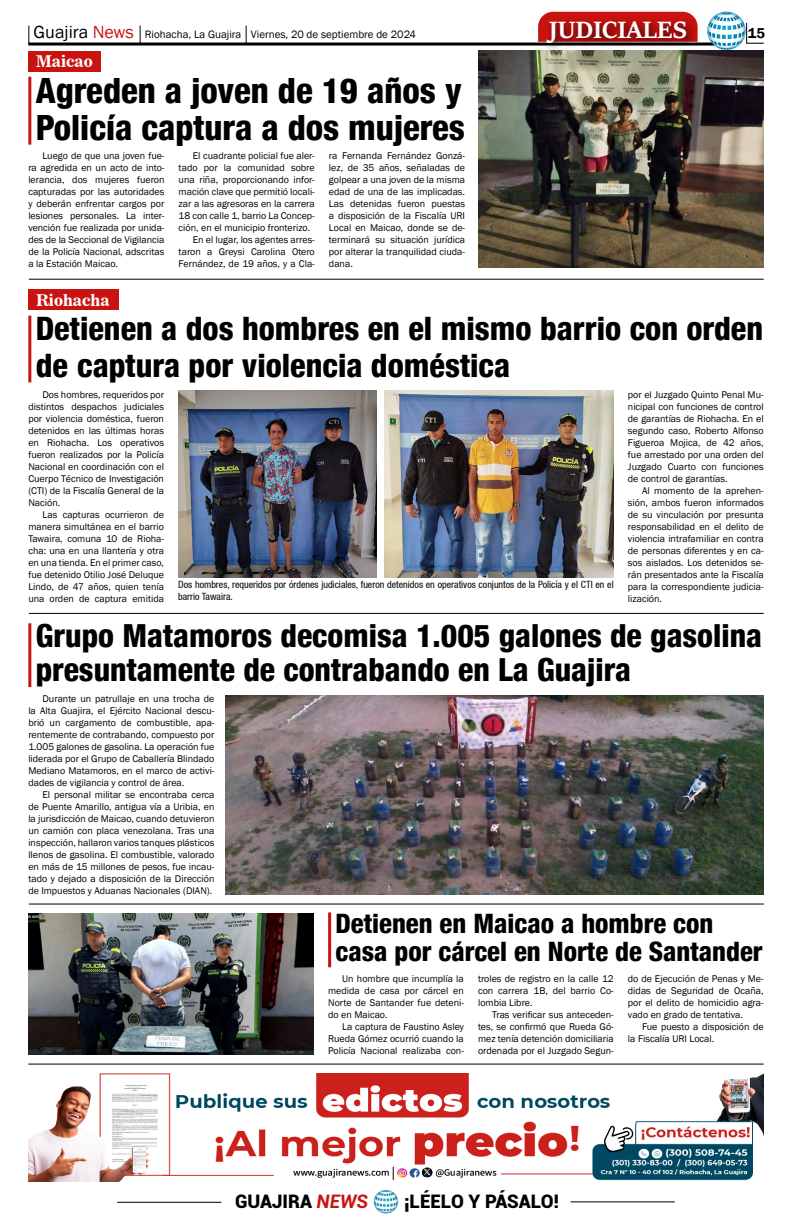
<style>
.page{position:relative;width:792px;height:1224px;background:#fff}
.page>*{position:absolute;margin:0;border:0;box-sizing:border-box;transform-origin:0 0}
.t1{font:800 condensed 34.8px/36.9px "Helvetica 87";color:#000}
.t2{font:800 condensed 32.3px/37.3px "Helvetica 87";color:#000}
.t3{font:800 condensed 31.8px/33.7px "Helvetica 87";color:#000}
.t4{font:800 condensed 26.7px/28.4px "Helvetica 87";color:#000}
.t5{font:700 26px "Sitka Heading";color:#fff}
.t6{font:900 18.7px "Roboto";color:#000}
.t7{font:16px "News 706 BT Bold C";color:#fff}
.t8{font:600 14.7px "Franklin Gothic";color:#000}
.t9{font:11px "Franklin Gothic";color:#000}
.t10{font:10px/12px "Franklin Gothic";color:#000;text-align:justify}
.t11{font:condensed 10px/12px "Helvetica 57";color:#000}
.s1{font-size:18px}
.s2{font-size:18px;color:#c91311}
.s3{font-weight:700;font-style:italic;color:#c91311}
</style>
<div class="page">
<hr style="left:28px;top:43px;width:688px;height:3px;background:#000">
<svg style="left:747px;top:23px;width:17px;height:21px"></svg>
<svg style="left:28px;top:26px;width:1px;height:18px"></svg>
<svg style="left:140px;top:26px;width:1px;height:17px"></svg>
<svg style="left:246px;top:26px;width:1px;height:17px"></svg>
<img style="left:706px;top:11px;width:41px;height:40px">
<hr style="left:117px;top:1202px;width:104px;height:1px;background:#000">
<hr style="left:571px;top:1201px;width:104px;height:1px;background:#000">
<img style="left:374px;top:1190px;width:24px;height:24px">
<svg style="left:538px;top:12px;width:160px;height:30px"></svg>
<div style="left:542px;top:17px;width:155px;height:36px;background:#000;opacity:.75"></div>
<hr style="left:28px;top:1064px;width:736px;height:1px;background:#000">
<hr style="left:29px;top:279px;width:735px;height:1px;background:#000">
<hr style="left:29px;top:613px;width:735px;height:1px;background:#000">
<hr style="left:29px;top:904px;width:735px;height:1px;background:#000">
<img style="left:29px;top:1073px;width:735px;height:108px">
<svg style="left:422px;top:1167px;width:11px;height:10px"></svg>
<svg style="left:604px;top:1126px;width:30px;height:28px"></svg>
<hr style="left:28px;top:77px;width:3px;height:68px;background:#c91311">
<hr style="left:28px;top:316px;width:3px;height:66px;background:#c91311">
<hr style="left:28px;top:623px;width:3px;height:64px;background:#c91311">
<hr style="left:328px;top:912px;width:3px;height:55px;background:#c91311">
<img style="left:478px;top:51px;width:286px;height:217px">
<div style="left:28px;top:51px;width:73px;height:21px;background:#c91311"></div>
<img style="left:384px;top:391px;width:230px;height:186px">
<img style="left:178px;top:391px;width:199px;height:186px">
<div style="left:28px;top:289px;width:91px;height:21px;background:#c91311"></div>
<img style="left:225px;top:695px;width:539px;height:199px">
<img style="left:28px;top:914px;width:286px;height:141px">
<h3 class="t5" style="left:549px;top:10px;width:140px">JUDICIALES</h3>
<p class="t9" style="left:34px;top:28px;width:384px"><span class="s1">Guajira</span> <span class="s2">News</span> Riohacha, La Guajira Viernes, 20 de septiembre de 2024</p>
<h3 class="t8" style="left:748px;top:24px;width:19px">15</h3>
<h3 class="t7" style="left:36px;top:52px;width:58px">Maicao</h3>
<h1 class="t1" style="left:36px;top:71px;width:431px">Agreden a joven de 19 años y<br>Policía captura a dos mujeres</h1>
<p class="t10" style="left:28px;top:150px;width:138px;text-indent:14px">Luego de que una joven fue&shy;ra agredida en un acto de into&shy;lerancia, dos mujeres fueron capturadas por las autoridades y deberán enfrentar cargos por lesiones personales. La inter&shy;vención fue realizada por unida&shy;des de la Seccional de Vigilancia de la Policía Nacional, adscritas a la Estación Maicao.</p>
<p class="t10" style="left:193px;top:150px;width:123px">El cuadrante policial fue aler-</p>
<p class="t10" style="left:179px;top:162px;width:138px">tado por la comunidad sobre</p>
<p class="t10" style="left:179px;top:174px;width:138px">una riña, proporcionando infor-</p>
<p class="t10" style="left:179px;top:186px;width:138px">mación clave que permitió locali-</p>
<p class="t10" style="left:179px;top:198px;width:138px">zar a las agresoras en la carrera</p>
<p class="t10" style="left:179px;top:210px;width:138px">18 con calle 1, barrio La Concep-</p>
<p class="t10" style="left:179px;top:222px;width:133px">ción, en el municipio fronterizo.</p>
<p class="t10" style="left:193px;top:234px;width:123px">En el lugar, los agentes arres-</p>
<p class="t10" style="left:179px;top:246px;width:138px">taron a Greysi Carolina Otero</p>
<p class="t10" style="left:179px;top:258px;width:138px">Fernández, de 19 años, y a Cla-</p>
<h3 class="t7" style="left:36px;top:290px;width:75px">Riohacha</h3>
<p class="t10" style="left:329px;top:150px;width:138px">ra Fernanda Fernández Gonzá&shy;lez, de 35 años, señaladas de golpear a una joven de la misma edad de una de las implicadas.<br>Las detenidas fueron puestas a disposición de la Fiscalía URI Local en Maicao, donde se de&shy;terminará su situación jurídica por alterar la tranquilidad ciuda&shy;dana.</p>
<h2 class="t2" style="left:36px;top:309px;width:729px">Detienen a dos hombres en el mismo barrio con orden de captura por violencia doméstica</h2>
<p class="t10" style="left:28px;top:389px;width:137px;text-indent:14px">Dos hombres, requeridos por distintos despachos judiciales por violencia doméstica, fueron detenidos en las últimas horas en Riohacha. Los operativos fueron realizados por la Policía Nacional en coordinación con el Cuerpo Técnico de Investigación (CTI) de la Fiscalía General de la Nación.</p>
<p class="t10" style="left:28px;top:509px;width:137px;text-indent:14px">Las capturas ocurrieron de manera simultánea en el barrio Tawaira, comuna 10 de Rioha&shy;cha: una en una llantería y otra en una tienda. En el primer caso, fue detenido Otilio José Deluque Lindo, de 47 años, quien tenía una orden de captura emitida</p>
<p class="t11" style="left:178px;top:579px;width:437px">Dos hombres, requeridos por órdenes judiciales, fueron detenidos en operativos conjuntos de la Policía y el CTI en el barrio Tawaira.</p>
<p class="t10" style="left:628px;top:389px;width:137px">por el Juzgado Quinto Penal Mu&shy;nicipal con funciones de control de garantías de Riohacha. En el segundo caso, Roberto Alfonso Figueroa Mojica, de 42 años, fue arrestado por una orden del Juzgado Cuarto con funciones de control de garantías.</p>
<p class="t10" style="left:628px;top:485px;width:137px;text-indent:14px">Al momento de la aprehen&shy;sión, ambos fueron informados de su vinculación por presunta responsabilidad en el delito de violencia intrafamiliar en contra de personas diferentes y en ca&shy;sos aislados. Los detenidos se&shy;rán presentados ante la Fiscalía para la correspondiente judicia&shy;lización.</p>
<h3 class="t3" style="left:36px;top:618px;width:728px">Grupo Matamoros decomisa 1.005 galones de gasolina presuntamente de contrabando en La Guajira</h3>
<p class="t10" style="left:28px;top:693px;width:188px;text-indent:14px">Durante un patrullaje en una trocha de la Alta Guajira, el Ejército Nacional descu&shy;brió un cargamento de combustible, apa&shy;rentemente de contrabando, compuesto por 1.005 galones de gasolina. La operación fue liderada por el Grupo de Caballería Blindado Mediano Matamoros, en el marco de activi&shy;dades de vigilancia y control de área.</p>
<p class="t10" style="left:28px;top:789px;width:188px;text-indent:14px">El personal militar se encontraba cerca de Puente Amarillo, antigua vía a Uribia, en la jurisdicción de Maicao, cuando detuvieron un camión con placa venezolana. Tras una inspección, hallaron varios tanques plásticos llenos de gasolina. El combustible, valorado en más de 15 millones de pesos, fue incau&shy;tado y dejado a disposición de la Dirección de Impuestos y Aduanas Nacionales (DIAN).</p>
<h3 class="t4" style="left:336px;top:908px;width:429px">Detienen en Maicao a hombre con casa por cárcel en Norte de Santander</h3>
<p class="t10" style="left:328px;top:973px;width:137px;text-indent:14px">Un hombre que incumplía la medida de casa por cárcel en Norte de Santander fue deteni&shy;do en Maicao.</p>
<p class="t10" style="left:328px;top:1021px;width:137px;text-indent:14px">La captura de Faustino Asley Rueda Gómez ocurrió cuando la Policía Nacional realizaba con-</p>
<p class="t10" style="left:478px;top:973px;width:137px">troles de registro en la calle 12 con carrera 1B, del barrio Co&shy;lombia Libre.</p>
<p class="t10" style="left:478px;top:1009px;width:137px;text-indent:14px">Tras verificar sus anteceden&shy;tes, se confirmó que Rueda Gó&shy;mez tenía detención domiciliaria ordenada por el Juzgado Segun-</p>
<p class="t10" style="left:628px;top:973px;width:137px">do de Ejecución de Penas y Me&shy;didas de Seguridad de Ocaña, por el delito de homicidio agra&shy;vado en grado de tentativa.</p>
<p class="t10" style="left:628px;top:1021px;width:137px;text-indent:14px">Fue puesto a disposición de la Fiscalía URI Local.</p>
<h3 class="t6" style="left:235px;top:1189px;width:134px">GUAJIRA <span class="s3">NEWS</span></h3>
<h3 class="t6" style="left:404px;top:1189px;width:157px">¡LÉELO Y PÁSALO!</h3>
</div>
